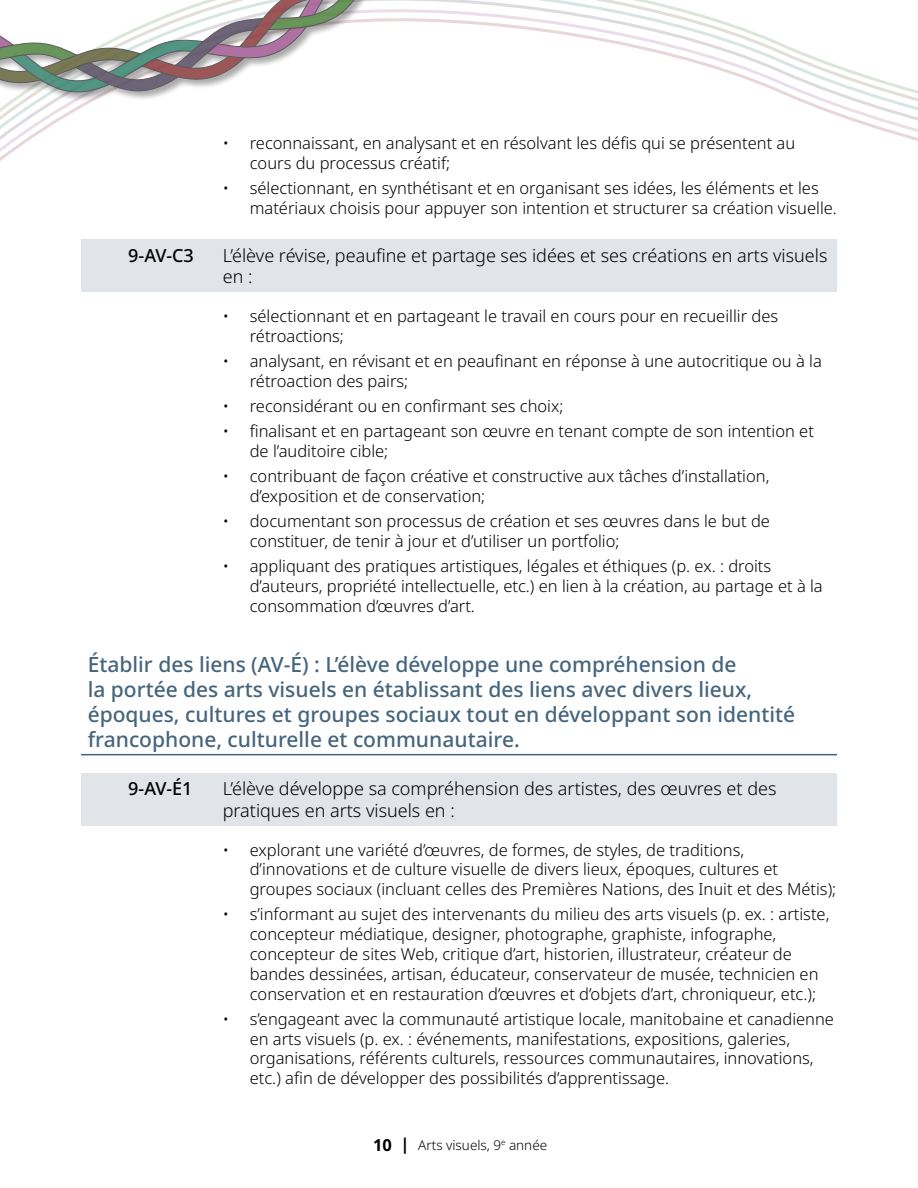
<style>
.page{position:relative;width:918px;height:1188px;background:#fff}
.page>*{position:absolute;margin:0;border:0;box-sizing:border-box;transform-origin:0 0}
.Header_Outcomes{font:500 21px/25.2px "Noto Sans";color:#45657d}
.GLO_arts{font:300 18px/21.6px "Noto Sans";color:#000}
.GLO_arts-2{font:500 18px "Noto Sans";letter-spacing:-.02em;color:#000}
.t1{font:300 16.5px/19.8px "Noto Sans";color:#000}
.t2{font:300 13.5px "Noto Sans";color:#000}
.s1{font-weight:700;font-size:16.5px}
</style>
<div class="page">
<svg style="left:0;top:0;width:918px;height:161px"></svg>
<div style="left:0;top:0;width:515px;height:102px;background:#000;opacity:.4"></div>
<svg style="left:0;top:0;width:407px;height:96px"></svg>
<div style="left:81px;top:239px;width:756px;height:53px;background:#e1e4e8"></div>
<hr style="left:81px;top:754px;width:756px;height:1px;background:#45657d">
<div style="left:81px;top:773px;width:756px;height:52px;background:#e1e4e8"></div>
<p class="t1" style="left:250px;top:134px;width:547px;text-indent:-27px">• reconnaissant, en analysant et en résolvant les défis qui se présentent au cours du processus créatif;</p>
<p class="t1" style="left:250px;top:179px;width:589px;text-indent:-27px">• sélectionnant, en synthétisant et en organisant ses idées, les éléments et les matériaux choisis pour appuyer son intention et structurer sa création visuelle.</p>
<h4 class="GLO_arts-2" style="left:128px;top:243px;width:67px">9-AV-C3</h4>
<h4 class="GLO_arts" style="left:223px;top:245px;width:606px">L’élève révise, peaufine et partage ses idées et ses créations en arts visuels en :</h4>
<p class="t1" style="left:250px;top:307px;width:530px;text-indent:-27px">• sélectionnant et en partageant le travail en cours pour en recueillir des rétroactions;</p>
<p class="t1" style="left:250px;top:352px;width:574px;text-indent:-27px">• analysant, en révisant et en peaufinant en réponse à une autocritique ou à la rétroaction des pairs;</p>
<p class="t1" style="left:223px;top:397px;width:342px">• reconsidérant ou en confirmant ses choix;</p>
<p class="t1" style="left:250px;top:422px;width:566px;text-indent:-27px">• finalisant et en partageant son œuvre en tenant compte de son intention et de l’auditoire cible;</p>
<p class="t1" style="left:250px;top:467px;width:521px;text-indent:-27px">• contribuant de façon créative et constructive aux tâches d’installation, d’exposition et de conservation;</p>
<p class="t1" style="left:250px;top:512px;width:522px;text-indent:-27px">• documentant son processus de création et ses œuvres dans le but de constituer, de tenir à jour et d’utiliser un portfolio;</p>
<p class="t1" style="left:250px;top:557px;width:575px;text-indent:-27px">• appliquant des pratiques artistiques, légales et éthiques (p. ex. : droits d’auteurs, propriété intellectuelle, etc.) en lien à la création, au partage et à la consommation d’œuvres d’art.</p>
<h3 class="Header_Outcomes" style="left:88px;top:652px;width:709px">Établir des liens (AV-É) : L’élève développe une compréhension de<br>la portée des arts visuels en établissant des liens avec divers lieux, époques, cultures et groupes sociaux tout en développant son identité francophone, culturelle et communautaire.</h3>
<h4 class="GLO_arts-2" style="left:128px;top:776px;width:66px">9-AV-É1</h4>
<h4 class="GLO_arts" style="left:223px;top:778px;width:555px">L’élève développe sa compréhension des artistes, des œuvres et des pratiques en arts visuels en :</h4>
<p class="t1" style="left:250px;top:840px;width:588px;text-indent:-27px">• explorant une variété d’œuvres, de formes, de styles, de traditions, d’innovations et de culture visuelle de divers lieux, époques, cultures et groupes sociaux (incluant celles des Premières Nations, des Inuit et des Métis);</p>
<p class="t1" style="left:250px;top:905px;width:581px;text-indent:-27px">• s’informant au sujet des intervenants du milieu des arts visuels (p. ex. : artiste, concepteur médiatique, designer, photographe, graphiste, infographe, concepteur de sites Web, critique d’art, historien, illustrateur, créateur de bandes dessinées, artisan, éducateur, conservateur de musée, technicien en conservation et en restauration d’œuvres et d’objets d’art, chroniqueur, etc.);</p>
<p class="t1" style="left:250px;top:1009px;width:586px;text-indent:-27px">• s’engageant avec la communauté artistique locale, manitobaine et canadienne en arts visuels (p. ex. : événements, manifestations, expositions, galeries, organisations, référents culturels, ressources communautaires, innovations, etc.) afin de développer des possibilités d’apprentissage.</p>
<p class="t2" style="left:373px;top:1135px;width:176px"><span class="s1">10 |</span> Arts visuels, 9<sup>e</sup> année</p>
</div>
